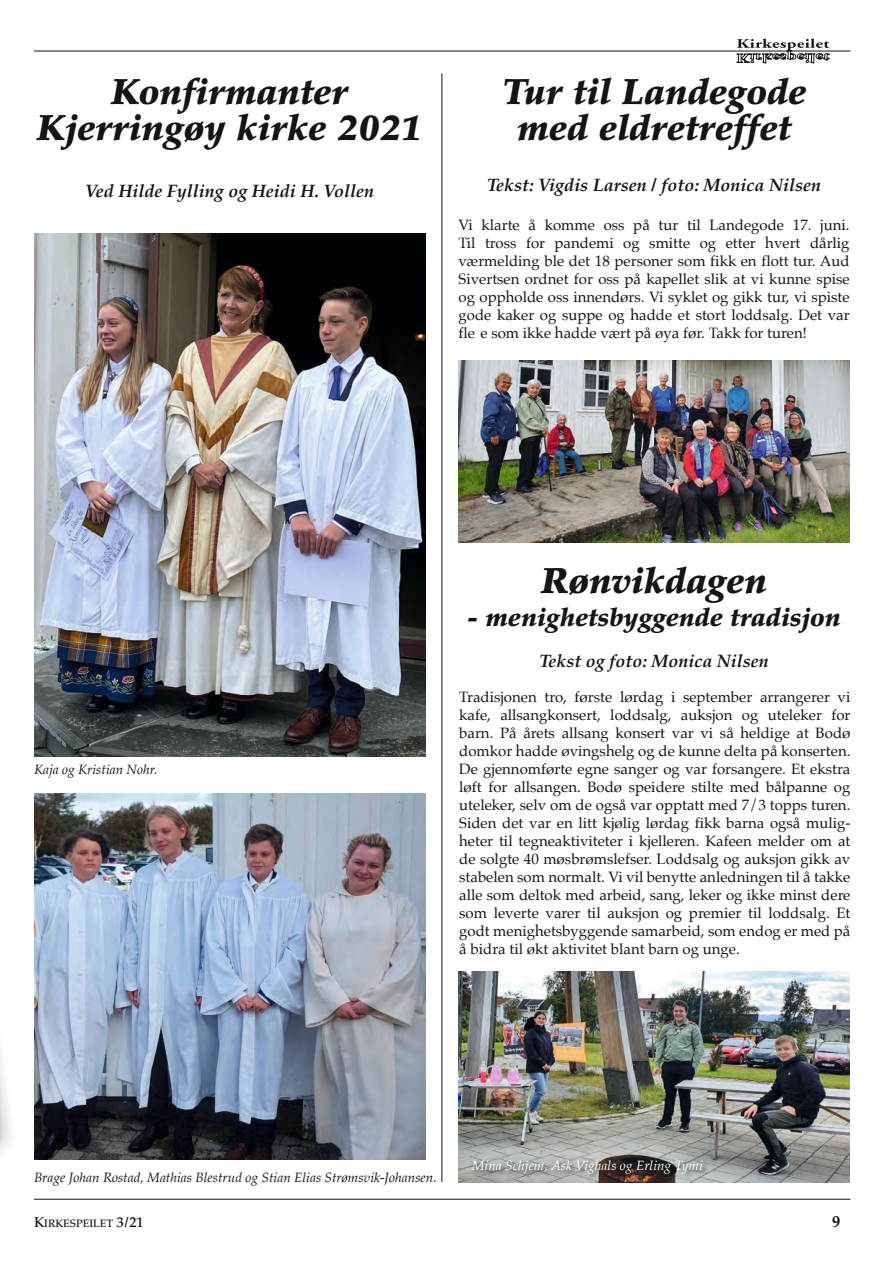
<style>
.page{position:relative;width:893px;height:1263px;background:#fff}
.page>*{position:absolute;margin:0;border:0;box-sizing:border-box;transform-origin:0 0}
.t1{font:italic 900 36px/36px "Palatino";color:#131413;text-align:center}
.t2{font:italic 900 25.5px "Palatino";color:#131413}
.t3{font:18px "Palatino Bold Italic Os F";color:#131413}
.t4{font:700 16.5px "Palatino";color:#131413}
.t5{font:15px/18px "Palatino";color:#131413;text-align:justify}
.t6{font:italic 13.5px "Palatino";color:#131413}
.t7{font:italic 13.5px "Palatino";color:#fff}
.t8{font:500 10.65px "Palatino";color:#131413}
.s1{font-size:14.25px}
</style>
<div class="page">
<hr style="left:34px;top:1199px;width:816px;height:1px;background:#131413">
<hr style="left:34px;top:51px;width:816px;height:1px;background:#131413">
<svg style="left:737px;top:38px;width:92px;height:26px"></svg>
<hr style="left:441px;top:73px;width:1px;height:1109px;background:#131413">
<div style="left:0;top:917px;width:19px;height:300px;background:#131413;opacity:.4"></div>
<img style="left:34px;top:234px;width:391px;height:522px">
<img style="left:34px;top:793px;width:391px;height:366px">
<img style="left:458px;top:360px;width:392px;height:182px">
<img style="left:458px;top:972px;width:392px;height:210px">
<div style="left:471px;top:1159px;width:238px;height:22px;background:#131413;opacity:.75"></div>
<h1 class="t1" style="left:37px;top:74px;width:387px">Konfirmanter<br>Kjerringøy kirke 2021</h1>
<p class="t3" style="left:85px;top:180px;width:290px">Ved Hilde Fylling og Heidi H. Vollen</p>
<h1 class="t1" style="left:502px;top:74px;width:306px">Tur til Landegode med eldretreffet</h1>
<p class="t3" style="left:487px;top:175px;width:335px">Tekst: Vigdis Larsen / foto: Monica Nilsen</p>
<p class="t5" style="left:458px;top:216px;width:393px">Vi klarte å komme oss på tur til Landegode 17. juni.<br>Til tross for pandemi og smitte og etter hvert dårlig værmelding ble det 18 personer som fikk en flott tur. Aud Sivertsen ordnet for oss på kapellet slik at vi kunne spise og oppholde oss innendørs. Vi syklet og gikk tur, vi spiste gode kaker og suppe og hadde et stort loddsalg. Det var fle e som ikke hadde vært på øya før. Takk for turen!</p>
<p class="t6" style="left:34px;top:758px;width:125px">Kaja og Kristian Nohr.</p>
<h1 class="t1" style="left:541px;top:563px;width:228px">Rønvikdagen</h1>
<h2 class="t2" style="left:467px;top:602px;width:375px">- menighetsbyggende tradisjon</h2>
<p class="t3" style="left:539px;top:650px;width:231px">Tekst og foto: Monica Nilsen</p>
<p class="t5" style="left:459px;top:688px;width:393px">Tradisjonen tro, første lørdag i september arrangerer vi kafe, allsangkonsert, loddsalg, auksjon og uteleker for barn. På årets allsang konsert var vi så heldige at Bodø domkor hadde øvingshelg og de kunne delta på konserten.<br>De gjennomførte egne sanger og var forsangere. Et ekstra løft for allsangen. Bodø speidere stilte med bålpanne og uteleker, selv om de også var opptatt med 7/3 topps turen.<br>Siden det var en litt kjølig lørdag fikk barna også mulig&shy;heter til tegneaktiviteter i kjelleren. Kafeen melder om at de solgte 40 møsbrømslefser. Loddsalg og auksjon gikk av stabelen som normalt. Vi vil benytte anledningen til å takke alle som deltok med arbeid, sang, leker og ikke minst dere som leverte varer til auksjon og premier til loddsalg. Et godt menighetsbyggende samarbeid, som endog er med på å bidra til økt aktivitet blant barn og unge.</p>
<p class="t6" style="left:34px;top:1166px;width:404px">Brage Johan Rostad, Mathias Blestrud og Stian Elias Strømsvik-Johansen.</p>
<p class="t7" style="left:472px;top:1154px;width:232px">Mina Schjem, Ask Vighals og Erling Tymi</p>
<p class="t8" style="left:34px;top:1217px;width:111px"><span class="s1">K</span>IRKESPEILET <span class="s1">3/21</span></p>
<p class="t4" style="left:832px;top:1207px;width:10px">9</p>
</div>
